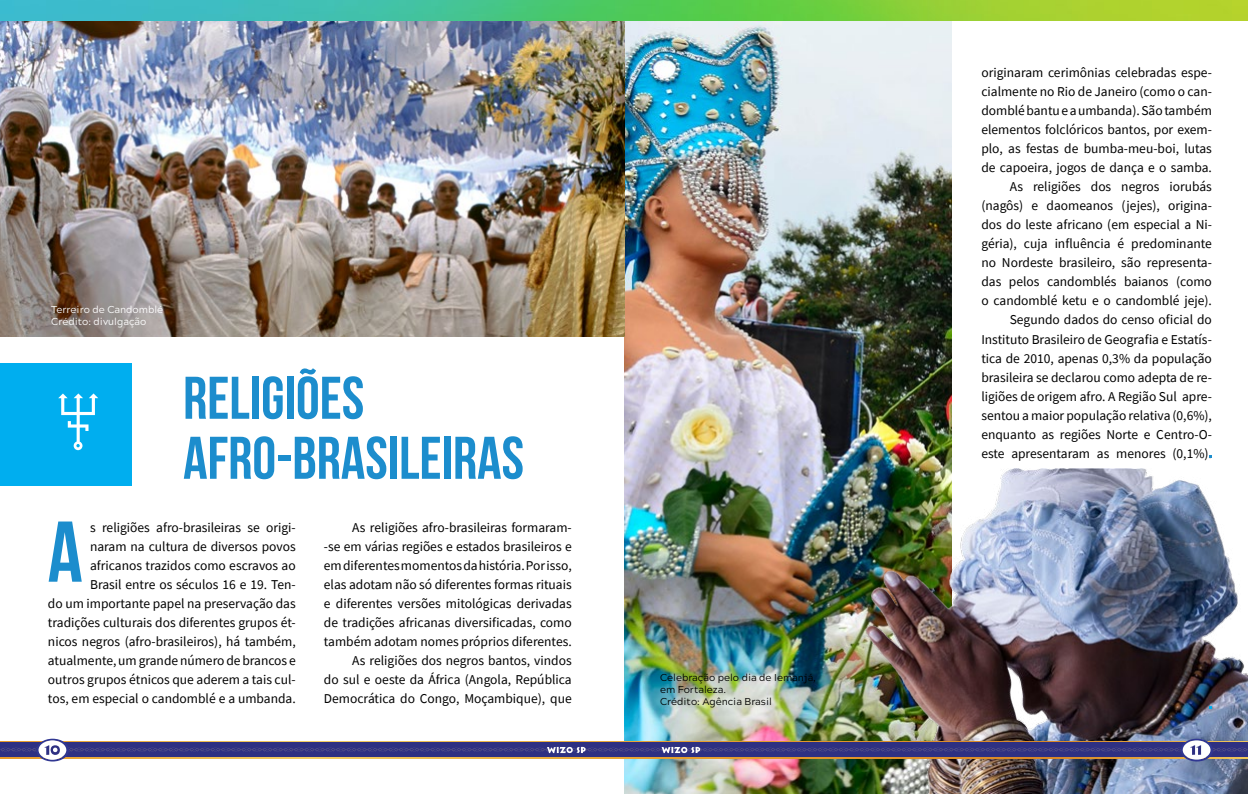
<style>
.page{position:relative;width:1248px;height:794px;background:#fff}
.page>*{position:absolute;margin:0;border:0;box-sizing:border-box;transform-origin:0 0}
.t1{font:700 86px "Bebas Neue";color:#1c8dcd}
.t2{font:700 60px/60px "Bebas Neue";color:#1c8dcd}
.t3{font:13.5px/19px "Source Sans Pro";color:#000;text-align:right}
.t4{font:10px/12px "Acherus Grotesque";color:#000}
.t5{font:10px/12px "Acherus Grotesque";color:#fff}
</style>
<div class="page">
<img style="left:624px;top:21px;width:326px;height:773px">
<img style="left:816px;top:468px;width:431px;height:326px">
<svg style="left:0;top:738px;width:1248px;height:23px"></svg>
<img style="left:0;top:21px;width:624px;height:315px">
<img style="left:0;top:0;width:1247px;height:21px">
<div style="left:0;top:363px;width:132px;height:123px;background:#00aeef"></div>
<svg style="left:58px;top:393px;width:40px;height:57px"></svg>
<p class="t5" style="left:51px;top:303px;width:113px">Terreiro de Candomblé<br>Crédito: divulgação</p>
<h2 class="t2" style="left:183px;top:367px;width:342px">RELIGIÕES<br>AFRO-BRASILEIRAS</h2>
<h1 class="t1" style="left:48px;top:505px;width:36px">A</h1>
<p class="t3" style="left:48px;top:517px;width:249px">s religiões afro-brasileiras se origi-<br>naram na cultura de diversos povos africanos trazidos como escravos ao<br>Brasil entre os séculos 16 e 19. Ten-<br>do um importante papel na preservação das tradições culturais dos diferentes grupos ét&shy;nicos negros (afro-brasileiros), há também, atualmente, um grande número de brancos e outros grupos étnicos que aderem a tais cul&shy;tos, em especial o candomblé e a umbanda.</p>
<p class="t3" style="left:324px;top:517px;width:249px">As religiões afro-brasileiras formaram-<br>-se em várias regiões e estados brasileiros e em diferentes momentos da história. Por isso, elas adotam não só diferentes formas rituais e diferentes versões mitológicas derivadas de tradições africanas diversificadas, como também adotam nomes próprios diferentes.<br>As religiões dos negros bantos, vindos<br>do sul e oeste da África (Angola, República Democrática do Congo, Moçambique), que</p>
<p class="t4" style="left:660px;top:671px;width:157px">Celebração pelo dia de Iemanjá, em Fortaleza.<br>Crédito: Agência Brasil</p>
<p class="t3" style="left:981px;top:63px;width:232px">originaram cerimônias celebradas espe&shy;cialmente no Rio de Janeiro (como o can&shy;domblé bantu e a umbanda). São também elementos folclóricos bantos, por exem&shy;plo, as festas de bumba-meu-boi, lutas de capoeira, jogos de dança e o samba.<br>As religiões dos negros iorubás (nagôs) e daomeanos (jejes), origina&shy;dos do leste africano (em especial a Ni&shy;géria), cuja influência é predominante no Nordeste brasileiro, são representa&shy;das pelos candomblés baianos (como o candomblé ketu e o candomblé jeje).<br>Segundo dados do censo oficial do Instituto Brasileiro de Geografia e Estatís&shy;tica de 2010, apenas 0,3% da população brasileira se declarou como adepta de re&shy;ligiões de origem afro. A Região Sul apre&shy;sentou a maior população relativa (0,6%), enquanto as regiões Norte e Centro-O&shy;este apresentaram as menores (0,1%).</p>
</div>
